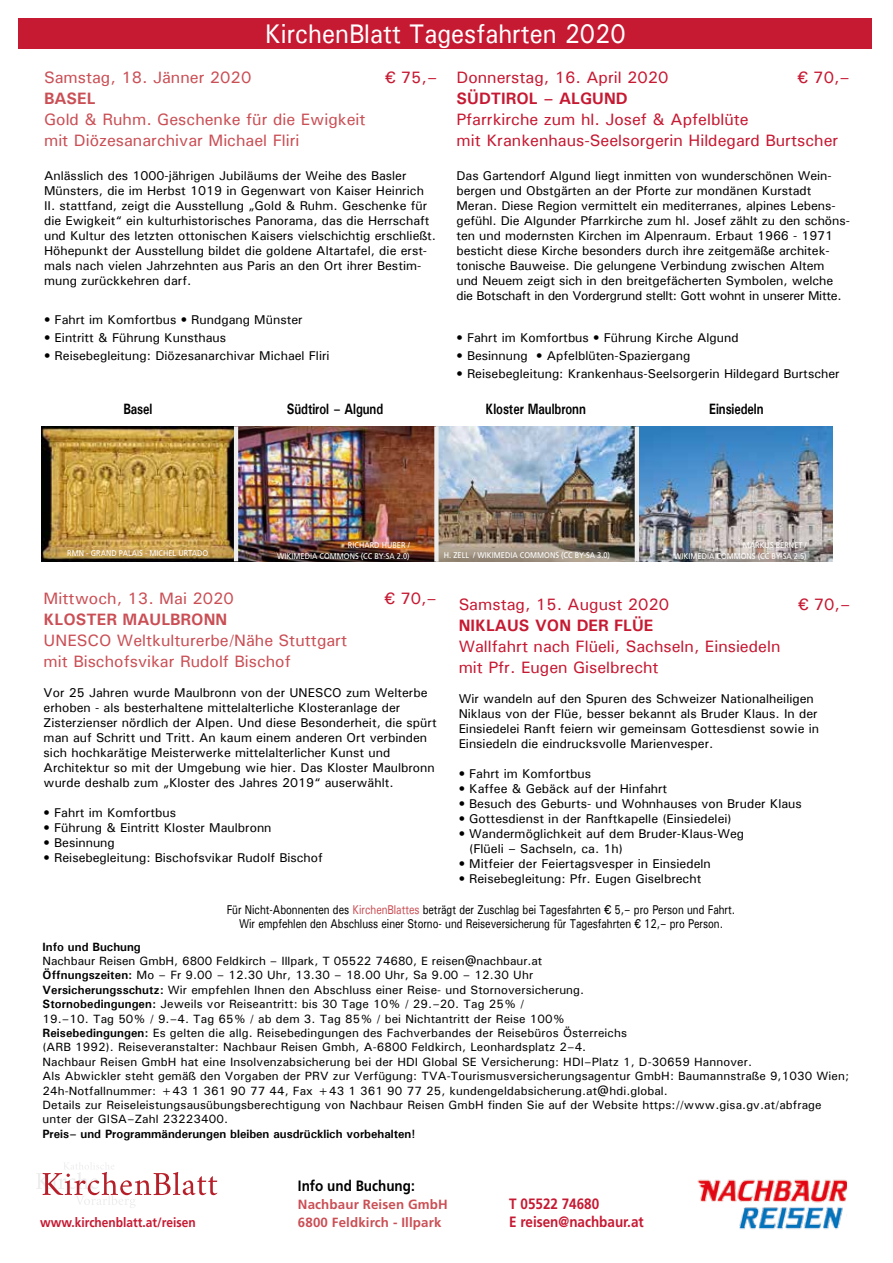
<style>
.page{position:relative;width:893px;height:1263px;background:#fff}
.page>*{position:absolute;margin:0;border:0;box-sizing:border-box;transform-origin:0 0}
.t1{font:500 27px "Univers";color:#fff;scale:.9 1}
.t2{font:500 16.5px/21px "Univers";color:#c61932}
.t3{font:500 16.5px/21px "Univers";color:#ca4f55}
.t4{font:700 16.5px "Univers";color:#c61932}
.t5{font:700 16.5px "Univers";color:#ca4f55}
.t6{font:700 15px "Univers";letter-spacing:-.005em;color:#000;scale:.8 1}
.t7{font:700 15px "Frutiger";color:#c61932;scale:.9 1}
.t8{font:700 15px "Frutiger";color:#000;scale:.9 1}
.t9{font:700 13.35px/18.3px "Frutiger";letter-spacing:.01em;color:#ca4f55}
.t10{font:700 13.35px "Frutiger LT Std";color:#c61932;scale:.9 1}
.t11{font:500 12.75px/15px "Univers";color:#000}
.t12{font:500 12.75px/13.5px "Univers";color:#000;text-align:center;scale:.8 1}
.t13{font:500 12px/14.4px "Univers";letter-spacing:.01em;color:#000}
.t14{font:700 12px "Univers";color:#000}
.t15{font:8.25px/10.5px "Frutiger";color:#fff;text-align:right;scale:.9 1}
.s1{color:#ca4f55}
.s2{font-weight:700}
</style>
<div class="page">
<img style="left:238px;top:426px;width:196px;height:135px">
<img style="left:439px;top:426px;width:394px;height:135px">
<div style="left:19px;top:18px;width:853px;height:31px;background:#c61932"></div>
<img style="left:42px;top:426px;width:192px;height:135px">
<hr style="left:234px;top:426px;width:4px;height:135px;background:#ededed">
<div style="left:434px;top:426px;width:5px;height:136px;background:#ededed"></div>
<hr style="left:635px;top:426px;width:4px;height:136px;background:#ededed">
<img style="left:697px;top:1179px;width:149px;height:51px">
<svg style="left:36px;top:1162px;width:181px;height:46px"></svg>
<h1 class="t1" style="left:265px;top:16px;width:402px">KirchenBlatt Tagesfahrten 2020</h1>
<p class="t3" style="left:44px;top:67px;width:209px">Samstag, 18. Jänner 2020</p>
<p class="t2" style="left:385px;top:67px;width:54px">€ 75,–</p>
<p class="t5" style="left:44px;top:88px;width:53px">BASEL</p>
<p class="t3" style="left:44px;top:109px;width:323px">Gold &amp; Ruhm. Geschenke für die Ewigkeit mit Diözesanarchivar Michael Fliri</p>
<p class="t11" style="left:44px;top:168px;width:394px">Anlässlich des 1000-jährigen Jubiläums der Weihe des Basler Münsters, die im Herbst 1019 in Gegenwart von Kaiser Heinrich II. stattfand, zeigt die Ausstellung „Gold &amp; Ruhm. Geschenke für die Ewigkeit“ ein kulturhistorisches Panorama, das die Herrschaft und Kultur des letzten ottonischen Kaisers vielschichtig erschließt.<br>Höhepunkt der Ausstellung bildet die goldene Altartafel, die erst&shy;mals nach vielen Jahrzehnten aus Paris an den Ort ihrer Bestim&shy;mung zurückkehren darf.</p>
<p class="t11" style="left:44px;top:312px;width:260px">• Fahrt im Komfortbus • Rundgang Münster</p>
<p class="t11" style="left:44px;top:330px;width:184px">• Eintritt &amp; Führung Kunsthaus</p>
<p class="t11" style="left:44px;top:348px;width:287px">• Reisebegleitung: Diözesanarchivar Michael Fliri</p>
<p class="t2" style="left:456px;top:67px;width:214px">Donnerstag, 16. April 2020</p>
<p class="t2" style="left:797px;top:67px;width:54px">€ 70,–</p>
<p class="t4" style="left:456px;top:88px;width:173px">SÜDTIROL – ALGUND</p>
<p class="t2" style="left:456px;top:109px;width:383px">Pfarrkirche zum hl. Josef &amp; Apfelblüte<br>mit Krankenhaus-Seelsorgerin Hildegard Burtscher</p>
<p class="t11" style="left:456px;top:168px;width:395px">Das Gartendorf Algund liegt inmitten von wunderschönen Wein&shy;bergen und Obstgärten an der Pforte zur mondänen Kurstadt Meran. Diese Region vermittelt ein mediterranes, alpines Lebens&shy;gefühl. Die Algunder Pfarrkirche zum hl. Josef zählt zu den schöns&shy;ten und modernsten Kirchen im Alpenraum. Erbaut 1966 - 1971 besticht diese Kirche besonders durch ihre zeitgemäße architek&shy;tonische Bauweise. Die gelungene Verbindung zwischen Altem<br>und Neuem zeigt sich in den breitgefächerten Symbolen, welche die Botschaft in den Vordergrund stellt: Gott wohnt in unserer Mitte.</p>
<p class="t11" style="left:456px;top:330px;width:284px">• Fahrt im Komfortbus • Führung Kirche Algund</p>
<p class="t11" style="left:456px;top:348px;width:235px">• Besinnung • Apfelblüten-Spaziergang</p>
<p class="t11" style="left:456px;top:366px;width:385px">• Reisebegleitung: Krankenhaus-Seelsorgerin Hildegard Burtscher</p>
<p class="t6" style="left:123px;top:399px;width:38px">Basel</p>
<p class="t6" style="left:287px;top:399px;width:122px">Südtirol – Algund</p>
<p class="t6" style="left:486px;top:399px;width:127px">Kloster Maulbronn</p>
<p class="t6" style="left:709px;top:399px;width:69px">Einsiedeln</p>
<p class="t15" style="left:348px;top:540px;width:70px">RICHARD HUBER /</p>
<p class="t15" style="left:674px;top:540px;width:149px">MARKUS BERNET /<br>WIKIMEDIA COMMONS (CC BY-SA 2.5)</p>
<p class="t15" style="left:67px;top:547px;width:158px">RMN - GRAND PALAIS - MICHEL URTADO</p>
<p class="t15" style="left:277px;top:551px;width:149px">WIKIMEDIA COMMONS (CC BY-SA 2.0)</p>
<p class="t15" style="left:444px;top:550px;width:186px">H. ZELL / WIKIMEDIA COMMONS (CC BY-SA 3.0)</p>
<p class="t2" style="left:459px;top:594px;width:212px">Samstag, 15. August 2020</p>
<p class="t2" style="left:798px;top:594px;width:54px">€ 70,–</p>
<p class="t4" style="left:459px;top:615px;width:196px">NIKLAUS VON DER FLÜE</p>
<p class="t2" style="left:459px;top:636px;width:323px">Wallfahrt nach Flüeli, Sachseln, Einsiedeln mit Pfr. Eugen Giselbrecht</p>
<p class="t11" style="left:459px;top:691px;width:362px">Wir wandeln auf den Spuren des Schweizer Nationalheiligen Niklaus von der Flüe, besser bekannt als Bruder Klaus. In der Einsiedelei Ranft feiern wir gemeinsam Gottesdienst sowie in Einsiedeln die eindrucksvolle Marienvesper.</p>
<p class="t11" style="left:459px;top:766px;width:134px">• Fahrt im Komfortbus</p>
<p class="t11" style="left:459px;top:781px;width:210px">• Kaffee &amp; Gebäck auf der Hinfahrt</p>
<p class="t11" style="left:459px;top:796px;width:345px">• Besuch des Geburts- und Wohnhauses von Bruder Klaus</p>
<p class="t11" style="left:459px;top:811px;width:275px">• Gottesdienst in der Ranftkapelle (Einsiedelei)</p>
<p class="t11" style="left:469px;top:826px;width:276px;text-indent:-11px">• Wandermöglichkeit auf dem Bruder-Klaus-Weg (Flüeli – Sachseln, ca. 1h)</p>
<p class="t11" style="left:459px;top:856px;width:254px">• Mitfeier der Feiertagsvesper in Einsiedeln</p>
<p class="t11" style="left:459px;top:871px;width:244px">• Reisebegleitung: Pfr. Eugen Giselbrecht</p>
<p class="t15" style="left:87px;top:551px;width:137px">HARRO52 / WIKIMEDIA COMMONS</p>
<p class="t3" style="left:44px;top:588px;width:192px">Mittwoch, 13. Mai 2020</p>
<p class="t2" style="left:385px;top:588px;width:54px">€ 70,–</p>
<p class="t5" style="left:44px;top:609px;width:185px">KLOSTER MAULBRONN</p>
<p class="t3" style="left:44px;top:630px;width:305px">UNESCO Weltkulturerbe/Nähe Stuttgart mit Bischofsvikar Rudolf Bischof</p>
<p class="t11" style="left:44px;top:685px;width:395px">Vor 25 Jahren wurde Maulbronn von der UNESCO zum Welterbe erhoben - als besterhaltene mittelalterliche Klosteranlage der Zisterzienser nördlich der Alpen. Und diese Besonderheit, die spürt man auf Schritt und Tritt. An kaum einem anderen Ort verbinden sich hochkarätige Meisterwerke mittelalterlicher Kunst und Architektur so mit der Umgebung wie hier. Das Kloster Maulbronn wurde deshalb zum „Kloster des Jahres 2019“ auserwählt.</p>
<p class="t11" style="left:44px;top:805px;width:134px">• Fahrt im Komfortbus</p>
<p class="t11" style="left:44px;top:820px;width:229px">• Führung &amp; Eintritt Kloster Maulbronn</p>
<p class="t11" style="left:44px;top:835px;width:73px">• Besinnung</p>
<p class="t11" style="left:44px;top:850px;width:281px">• Reisebegleitung: Bischofsvikar Rudolf Bischof</p>
<p class="t12" style="left:227px;top:903px;width:637px">Für Nicht-Abonnenten des <span class="s1">KirchenBlattes</span> beträgt der Zuschlag bei Tagesfahrten € 5,– pro Person und Fahrt.<br>Wir empfehlen den Abschluss einer Storno- und Reiseversicherung für Tagesfahrten € 12,– pro Person.</p>
<p class="t14" style="left:43px;top:939px;width:100px">Info und Buchung</p>
<p class="t13" style="left:43px;top:953px;width:808px">Nachbaur Reisen GmbH, 6800 Feldkirch – Illpark, T 05522 74680, E reisen@nachbaur.at<br><span class="s2">Öffnungszeiten:</span> Mo – Fr 9.00 – 12.30 Uhr, 13.30 – 18.00 Uhr, Sa 9.00 – 12.30 Uhr<br><span class="s2">Versicherungsschutz:</span> Wir empfehlen Ihnen den Abschluss einer Reise- und Stornoversicherung.<br><span class="s2">Stornobedingungen:</span> Jeweils vor Reiseantritt: bis 30 Tage 10% / 29.–20. Tag 25% /<br>19.–10. Tag 50% / 9.–4. Tag 65% / ab dem 3. Tag 85% / bei Nichtantritt der Reise 100%<br><span class="s2">Reisebedingungen:</span> Es gelten die allg. Reisebedingungen des Fachverbandes der Reisebüros Österreichs<br>(ARB 1992). Reiseveranstalter: Nachbaur Reisen Gmbh, A-6800 Feldkirch, Leonhardsplatz 2–4.<br>Nachbaur Reisen GmbH hat eine Insolvenzabsicherung bei der HDI Global SE Versicherung: HDI–Platz 1, D-30659 Hannover.<br>Als Abwickler steht gemäß den Vorgaben der PRV zur Verfügung: TVA-Tourismusversicherungsagentur GmbH: Baumannstraße 9,1030 Wien; 24h-Notfallnummer: +43 1 361 90 77 44, Fax +43 1 361 90 77 25, kundengeldabsicherung.at@hdi.global.<br>Details zur Reiseleistungsausübungsberechtigung von Nachbaur Reisen GmbH finden Sie auf der Website https://www.gisa.gv.at/abfrage unter der GISA–Zahl 23223400.</p>
<p class="t14" style="left:43px;top:1126px;width:374px">Preis– und Programmänderungen bleiben ausdrücklich vorbehalten!</p>
<p class="t8" style="left:298px;top:1176px;width:131px">Info und Buchung:</p>
<p class="t9" style="left:298px;top:1195px;width:151px">Nachbaur Reisen GmbH<br>6800 Feldkirch - Illpark</p>
<p class="t7" style="left:509px;top:1195px;width:101px">T 05522 74680</p>
<p class="t10" style="left:40px;top:1215px;width:174px">www.kirchenblatt.at/reisen</p>
<p class="t7" style="left:509px;top:1213px;width:151px">E reisen@nachbaur.at</p>
</div>
